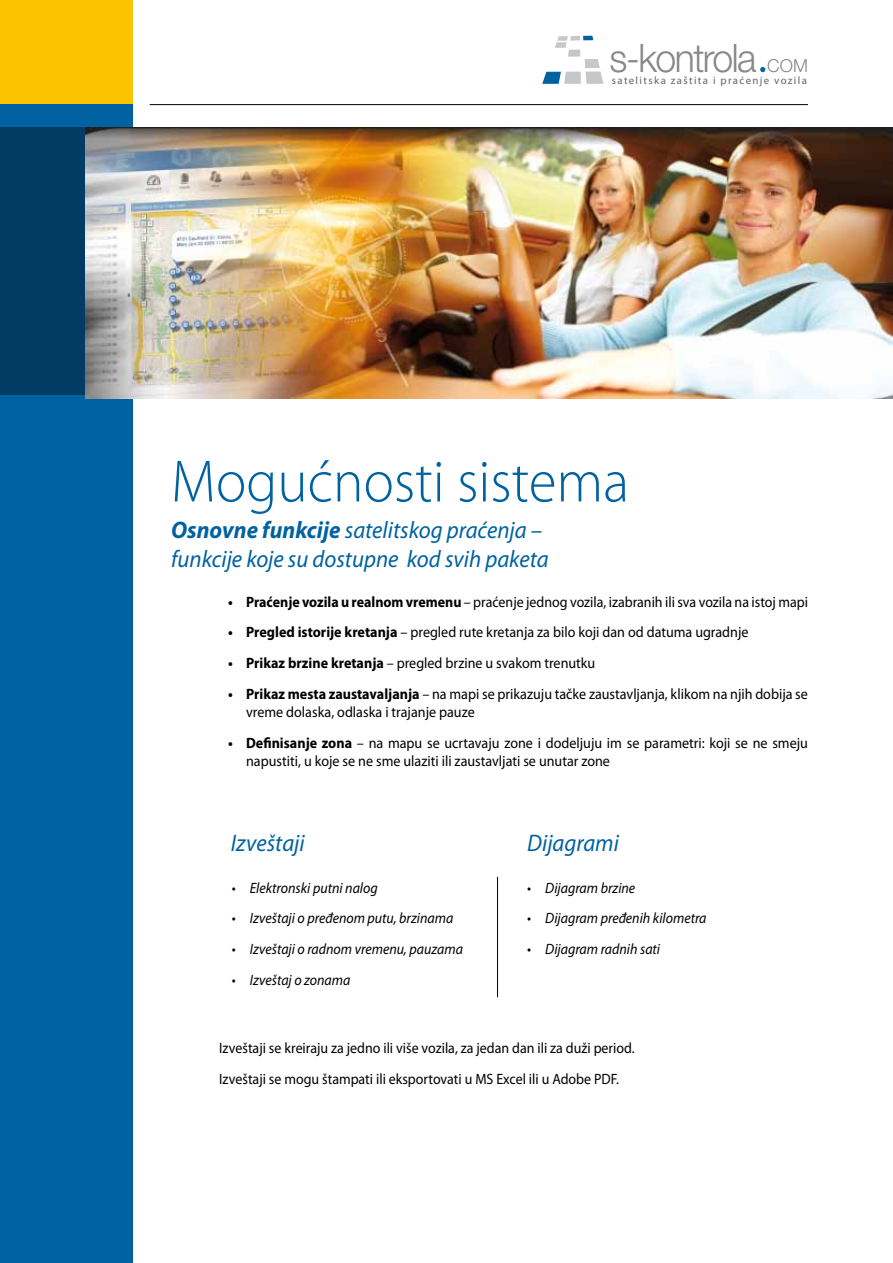
<style>
.page{position:relative;width:893px;height:1263px;background:#fff}
.page>*{position:absolute;margin:0;border:0;box-sizing:border-box;transform-origin:0 0}
.t1{font:300 60px "Myriad Pro";color:#0062a1;scale:.95 1}
.t2{font:300 39.3px "Helvetica Neue";letter-spacing:-.04em;color:#87888a;scale:.95 1}
.t3{font:italic 24px/28.8px "Myriad Pro";color:#0062a1;scale:.95 1}
.t4{font:15px/18px "Myriad Pro";color:#000;scale:.94 1}
.t5{font:15px/30.8px "Myriad Pro";color:#000;scale:.93 1}
.t6{font:italic 15px "Myriad Pro";color:#000;scale:.93 1}
.t7{font:10.8px "Myriad Pro";letter-spacing:.125em;color:#646567}
.s1{font-size:17.85px}
.s2{font-weight:700}
</style>
<div class="page">
<div style="left:0;top:0;width:133px;height:1263px;background:#0062a1"></div>
<svg style="left:542px;top:36px;width:61px;height:48px"></svg>
<svg style="left:760px;top:67px;width:5px;height:5px"></svg>
<hr style="left:150px;top:104px;width:658px;height:1px;background:#000">
<div style="left:0;top:0;width:133px;height:103px;background:#fcc400"></div>
<img style="left:85px;top:128px;width:808px;height:270px">
<div style="left:0;top:128px;width:85px;height:267px;background:#003c64"></div>
<hr style="left:497px;top:877px;width:1px;height:120px;background:#000">
<h2 class="t2" style="left:610px;top:34px;width:210px">s-kontrola <span class="s1">COM</span></h2>
<p class="t7" style="left:612px;top:74px;width:197px">satelitska zaštita i praćenje vozila</p>
<h1 class="t1" style="left:171px;top:445px;width:483px">Mogućnosti sistema</h1>
<h3 class="t3" style="left:171px;top:515px;width:399px"><span class="s2">Osnovne funkcije</span> satelitskog praćenja – funkcije koje su dostupne kod svih paketa</h3>
<p class="t5" style="left:228px;top:586px;width:625px"><span class="s2">• Praćenje vozila u realnom vremenu</span> – praćenje jednog vozila, izabranih ili sva vozila na istoj mapi</p>
<p class="t4" style="left:228px;top:623px;width:555px"><span class="s2">• Pregled istorije kretanja</span> – pregled rute kretanja za bilo koji dan od datuma ugradnje</p>
<p class="t4" style="left:228px;top:654px;width:392px"><span class="s2">• Prikaz brzine kretanja</span> – pregled brzine u svakom trenutku</p>
<p class="t4" style="left:246px;top:685px;width:599px;text-indent:-18px"><span class="s2">• Prikaz mesta zaustavaljanja</span> – na mapi se prikazuju tačke zaustavljanja, klikom na njih dobija se vreme dolaska, odlaska i trajanje pauze</p>
<p class="t4" style="left:246px;top:733px;width:599px;text-indent:-18px"><span class="s2">• Definisanje zona</span> – na mapu se ucrtavaju zone i dodeljuju im se parametri: koji se ne smeju napustiti, u koje se ne sme ulaziti ili zaustavljati se unutar zone</p>
<h3 class="t3" style="left:231px;top:828px;width:79px">Izveštaji</h3>
<h3 class="t3" style="left:527px;top:828px;width:98px">Dijagrami</h3>
<p class="t6" style="left:232px;top:878px;width:159px">• Elektronski putni nalog</p>
<p class="t6" style="left:232px;top:909px;width:240px">• Izveštaji o pređenom putu, brzinama</p>
<p class="t6" style="left:232px;top:940px;width:250px">• Izveštaji o radnom vremenu, pauzama</p>
<p class="t6" style="left:232px;top:970px;width:129px">• Izveštaj o zonama</p>
<p class="t6" style="left:527px;top:878px;width:118px">• Dijagram brzine</p>
<p class="t6" style="left:527px;top:909px;width:194px">• Dijagram pređenih kilometra</p>
<p class="t6" style="left:527px;top:940px;width:144px">• Dijagram radnih sati</p>
<p class="t5" style="left:219px;top:1032px;width:448px">Izveštaji se kreiraju za jedno ili više vozila, za jedan dan ili za duži period.<br>Izveštaji se mogu štampati ili eksportovati u MS Excel ili u Adobe PDF.</p>
</div>
